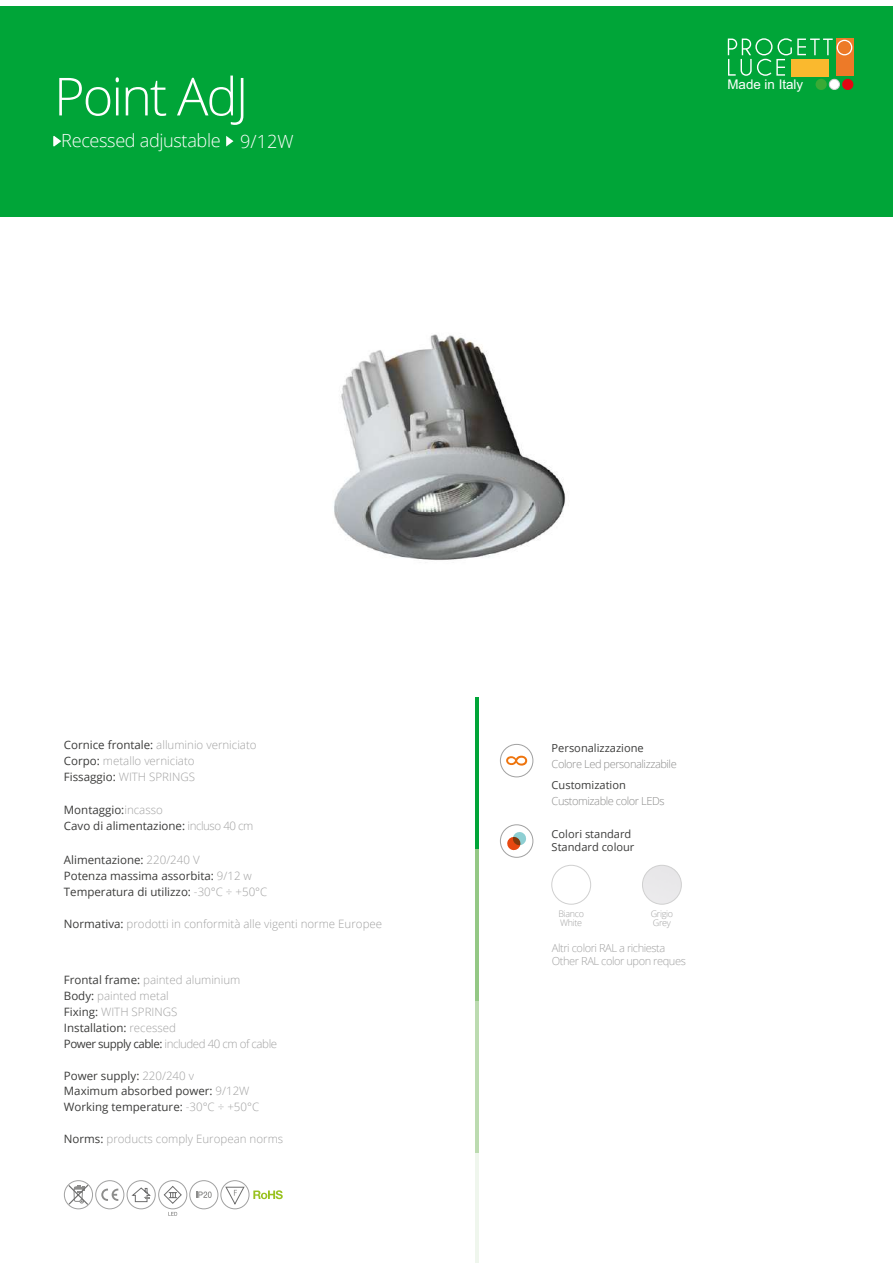
<style>
.page{position:relative;width:893px;height:1263px;background:#fff}
.page>*{position:absolute;margin:0;border:0;box-sizing:border-box;transform-origin:0 0}
.t1{font:300 52.5px "Open Sans";letter-spacing:-.04em;color:#fff}
.t2{font:300 18.15px "Open Sans";letter-spacing:-.02em;color:#fff}
.t3{font:13.35px "Arial";color:#fff}
.t4{font:300 11.55px/15.9px "Open Sans";color:#a1a1a1}
.t5{font:11.55px/15.9px "Open Sans";color:#3c3c3b}
.t6{font:11.1px/13.5px "Open Sans";color:#3c3c3b}
.t7{font:300 11.1px/13.5px "Open Sans";letter-spacing:-.04em;color:#a1a1a1}
.t8{font:300 11.1px "Open Sans";letter-spacing:-.04em;color:#8c8c8b}
.t9{font:300 9px/9px "Open Sans";letter-spacing:-.04em;color:#a1a1a1}
.s1{font-weight:400;color:#3c3c3b}
.s2{font-weight:300;color:#a1a1a1}
</style>
<div class="page">
<svg style="left:506px;top:756px;width:21px;height:9px"></svg>
<div style="left:500px;top:744px;width:33px;height:33px;border:1px solid #a1a1a1;border-radius:50%"></div>
<img style="left:552px;top:865px;width:39px;height:39px;border-radius:19px">
<div style="left:552px;top:865px;width:39px;height:39px;border:1px solid #d0d0d0;border-radius:50%"></div>
<img style="left:642px;top:865px;width:39px;height:39px;border-radius:19px">
<div style="left:642px;top:865px;width:39px;height:39px;border:1px solid #d0d0d0;border-radius:50%"></div>
<svg style="left:168px;top:1212px;width:9px;height:4px"></svg>
<svg style="left:131px;top:1187px;width:20px;height:15px"></svg>
<svg style="left:196px;top:1191px;width:16px;height:7px"></svg>
<svg style="left:163px;top:1186px;width:19px;height:18px"></svg>
<svg style="left:225px;top:1186px;width:20px;height:19px"></svg>
<svg style="left:253px;top:1190px;width:30px;height:9px"></svg>
<svg style="left:101px;top:1188px;width:17px;height:13px"></svg>
<div style="left:95px;top:1180px;width:29px;height:29px;border:1px solid #a1a1a1;border-radius:50%"></div>
<div style="left:127px;top:1180px;width:29px;height:29px;border:1px solid #a1a1a1;border-radius:50%"></div>
<div style="left:158px;top:1180px;width:29px;height:29px;border:1px solid #a1a1a1;border-radius:50%"></div>
<div style="left:189px;top:1180px;width:29px;height:29px;border:1px solid #a1a1a1;border-radius:50%"></div>
<div style="left:220px;top:1180px;width:30px;height:29px;border:1px solid #a1a1a1;border-radius:50%"></div>
<svg style="left:67px;top:1183px;width:23px;height:23px"></svg>
<div style="left:64px;top:1180px;width:29px;height:29px;border:1px solid #a1a1a1;border-radius:50%"></div>
<div style="left:500px;top:824px;width:33px;height:34px;border:1px solid #a1a1a1;border-radius:50%"></div>
<svg style="left:507px;top:832px;width:19px;height:19px"></svg>
<div style="left:0;top:6px;width:892px;height:211px;background:#00a538"></div>
<div style="left:836px;top:38px;width:17px;height:38px;background:#ed7a28"></div>
<svg style="left:728px;top:38px;width:124px;height:38px"></svg>
<div style="left:815px;top:79px;width:12px;height:11px;background:#3aaa35;border-radius:50%"></div>
<div style="left:829px;top:79px;width:11px;height:11px;background:#fff;border:1px solid #d0d0d0;border-radius:50%"></div>
<div style="left:842px;top:79px;width:11px;height:11px;background:#e30613;border-radius:50%"></div>
<svg style="left:53px;top:136px;width:8px;height:11px"></svg>
<svg style="left:226px;top:136px;width:7px;height:11px"></svg>
<hr style="left:475px;top:698px;width:4px;height:152px;background:#00a538">
<hr style="left:475px;top:850px;width:4px;height:152px;background:#94c885">
<hr style="left:475px;top:1002px;width:4px;height:152px;background:#bcdbb0">
<hr style="left:475px;top:1154px;width:4px;height:109px;background:#eff6ed">
<img style="left:334px;top:334px;width:232px;height:226px">
<h1 class="t1" style="left:54px;top:60px;width:196px">Point AdJ</h1>
<h2 class="t2" style="left:61px;top:128px;width:234px">Recessed adjustable 9/12W</h2>
<p class="t3" style="left:727px;top:79px;width:77px">Made in Italy</p>
<p class="t4" style="left:64px;top:736px;width:194px"><span class="s1">Cornice frontale:</span> alluminio verniciato<br><span class="s1">Corpo:</span> metallo verniciato<br><span class="s1">Fissaggio:</span> WITH SPRINGS</p>
<p class="t5" style="left:64px;top:802px;width:191px">Montaggio:<span class="s2">incasso<br></span>Cavo di alimentazione: <span class="s2">incluso 40 cm</span></p>
<p class="t5" style="left:64px;top:851px;width:205px">Alimentazione: <span class="s2">220/240 V<br></span>Potenza massima assorbita: <span class="s2">9/12 w<br></span>Temperatura di utilizzo: <span class="s2">-30°C ÷ +50°C</span></p>
<p class="t4" style="left:64px;top:915px;width:320px"><span class="s1">Normativa:</span> prodotti in conformità alle vigenti norme Europee</p>
<p class="t4" style="left:64px;top:972px;width:215px"><span class="s1">Frontal frame:</span> painted aluminium<br><span class="s1">Body:</span> painted metal<br><span class="s1">Fixing:</span> WITH SPRINGS<br><span class="s1">Installation:</span> recessed<br><span class="s1">Power supply cable:</span> included 40 cm of cable</p>
<p class="t5" style="left:64px;top:1067px;width:197px">Power supply: <span class="s2">220/240 v<br></span>Maximum absorbed power: <span class="s2">9/12W<br></span>Working temperature: <span class="s2">-30°C ÷ +50°C</span></p>
<p class="t4" style="left:64px;top:1130px;width:221px"><span class="s1">Norms:</span> products comply European norms</p>
<p class="t6" style="left:552px;top:741px;width:94px">Personalizzazione</p>
<p class="t6" style="left:552px;top:777px;width:76px">Customization</p>
<p class="t8" style="left:552px;top:757px;width:127px">Colore Led personalizzabile</p>
<p class="t8" style="left:552px;top:793px;width:115px">Customizable color LEDs</p>
<p class="t6" style="left:552px;top:826px;width:84px">Colori standard<br>Standard colour</p>
<p class="t9" style="left:558px;top:908px;width:27px">Bianco<br>White</p>
<p class="t9" style="left:651px;top:908px;width:24px">Grigio<br>Grey</p>
<p class="t7" style="left:552px;top:941px;width:135px">Altri colori RAL a richiesta<br>Other RAL color upon reques</p>
</div>
